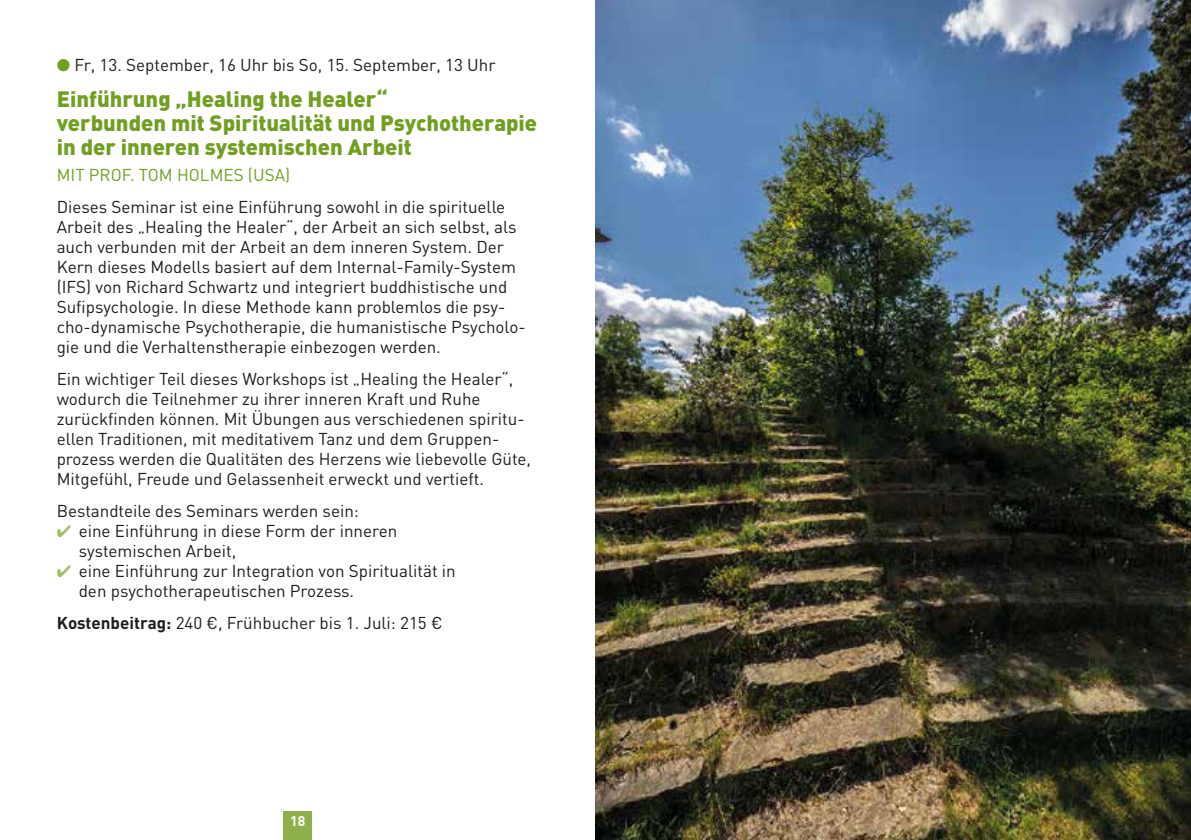
<style>
.page{position:relative;width:1191px;height:840px;background:#fff}
.page>*{position:absolute;margin:0;border:0;box-sizing:border-box;transform-origin:0 0}
.t1{font:900 22px/24px "DIN";color:#719f22}
.t2{font:17px/20px "DIN";color:#1d1d1b}
.t3{font:17px "DIN";color:#719f22}
.t4{font:14px "DIN Bold SC880";color:#fff}
.s1{color:#719f22}
.s2{color:#a3bc68}
.s3{font-weight:700}
</style>
<div class="page">
<div style="left:283px;top:811px;width:29px;height:28px;background:#8faf4c"></div>
<img style="left:595px;top:0;width:596px;height:839px">
<p class="t2" style="left:57px;top:54px;width:440px"><span class="s1">●</span> Fr, 13. September, 16 Uhr bis So, 15. September, 13 Uhr</p>
<p class="t1" style="left:57px;top:85px;width:482px">Einführung „Healing the Healer“<br>verbunden mit Spiritualität und Psychotherapie in der inneren systemischen Arbeit</p>
<p class="t3" style="left:57px;top:164px;width:235px">m it Prof. Tom Holm es (USA)</p>
<p class="t2" style="left:57px;top:196px;width:470px">Dieses Seminar ist eine Einführung sowohl in die spirituelle Arbeit des „Healing the Healer“, der Arbeit an sich selbst, als auch verbunden mit der Arbeit an dem inneren System. Der Kern dieses Modells basiert auf dem I nternal-Family-System (I FS) von Richard Schwartz und integriert buddhistische und Sufipsychologie. I n diese Methode kann problemlos die psy&shy;cho-dynamische Psychotherapie, die humanistische Psycholo&shy;gie und die Verhaltenstherapie einbezogen werden.</p>
<p class="t2" style="left:57px;top:368px;width:476px">Ein wichtiger Teil dieses Workshops ist „Healing the Healer“, wodurch die Teilnehmer zu ihrer inneren Kraft und Ruhe zurückfinden können. Mit Übungen aus verschiedenen spiritu&shy;ellen Traditionen, mit meditativem Tanz und dem Gruppen&shy;prozess werden die Qualitäten des Herzens wie liebevolle Güte, Mitgefühl, Freude und Gelassenheit erweckt und vertieft.</p>
<p class="t2" style="left:57px;top:500px;width:304px">Bestandteile des Seminars werden sein:</p>
<p class="t2" style="left:79px;top:520px;width:320px;text-indent:-22px"><span class="s2">✔</span> eine Einführung in diese Form der inneren systemischen Arbeit,</p>
<p class="t2" style="left:79px;top:560px;width:378px;text-indent:-22px"><span class="s2">✔</span> eine Einführung zur I ntegration von Spiritualität in den psychotherapeutischen Prozess.</p>
<p class="t2" style="left:57px;top:612px;width:387px"><span class="s3">Kostenbeitrag:</span> 240 €, Frühbucher bis 1. Juli: 215 €</p>
<p class="t4" style="left:290px;top:811px;width:17px">18</p>
</div>
